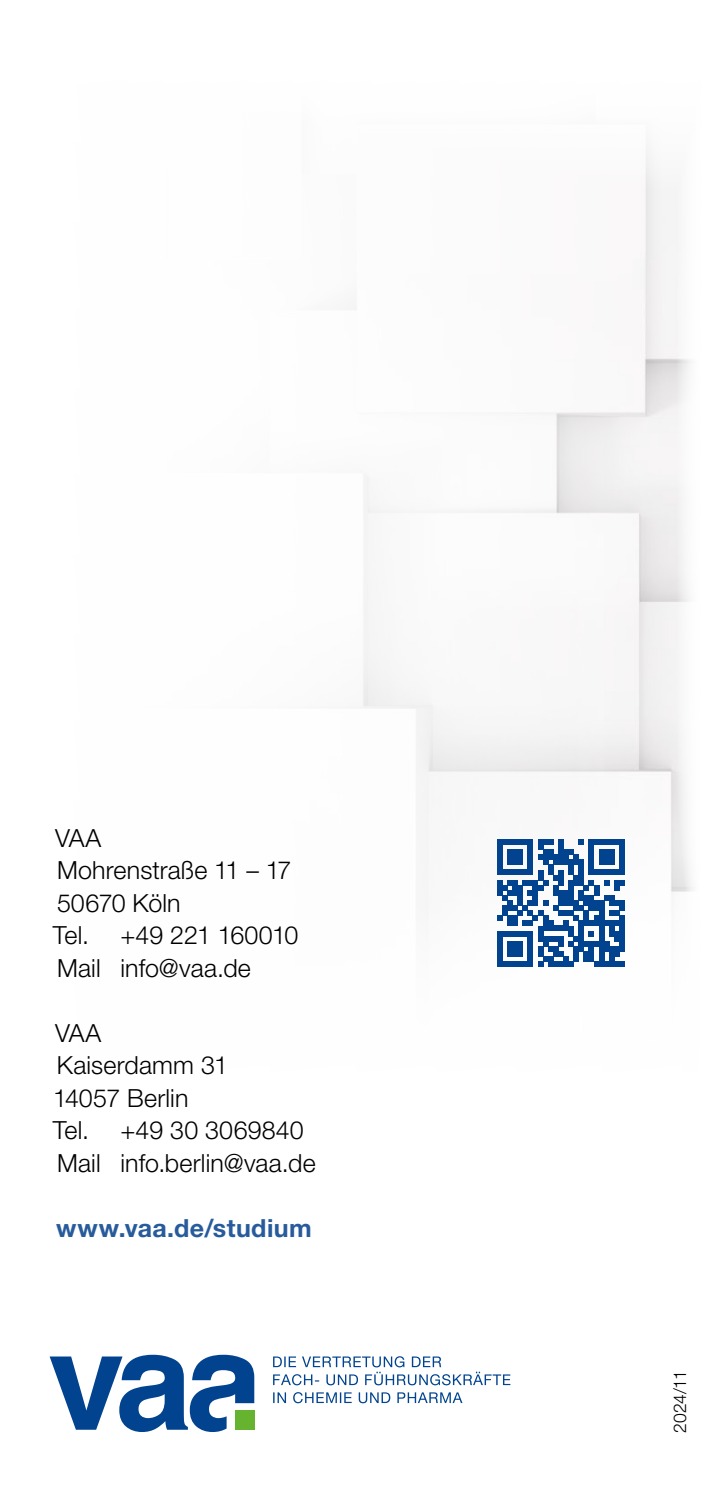
<style>
.page{position:relative;width:702px;height:1489px;background:#fff}
.page>*{position:absolute;margin:0;border:0;box-sizing:border-box;transform-origin:0 0}
.t1{font:300 25px/32.5px "Helvetica Neue LT Pro";letter-spacing:.005em;color:#000}
.t2{font:700 25px "Helvetica Neue LT Pro";letter-spacing:.015em;color:#275b9b}
.t3{font:300 17.5px "Helvetica Neue LT Pro";letter-spacing:-.015em;color:#000}
</style>
<div class="page">
<img style="left:347px;top:147px;width:345px;height:820px">
<svg style="left:497px;top:839px;width:127px;height:127px"></svg>
<svg style="left:273px;top:1392px;width:189px;height:11px"></svg>
<svg style="left:273px;top:1356px;width:237px;height:29px"></svg>
<svg style="left:50px;top:1354px;width:204px;height:77px"></svg>
<p class="t1" style="left:55px;top:821px;width:48px">VAA</p>
<p class="t1" style="left:57px;top:853px;width:236px">Mohrenstraße 11 – 17</p>
<p class="t1" style="left:57px;top:886px;width:125px">50670 Köln</p>
<p class="t1" style="left:53px;top:918px;width:38px">Tel.</p>
<p class="t1" style="left:57px;top:918px;width:243px;text-indent:63px">+49 221 160010<br>Mail info@vaa.de</p>
<p class="t1" style="left:55px;top:1016px;width:48px">VAA</p>
<p class="t1" style="left:57px;top:1048px;width:172px">Kaiserdamm 31</p>
<p class="t1" style="left:53px;top:1081px;width:137px">14057 Berlin</p>
<p class="t1" style="left:53px;top:1113px;width:38px">Tel.</p>
<p class="t1" style="left:57px;top:1113px;width:260px;text-indent:63px">+49 30 3069840<br>Mail info.berlin@vaa.de</p>
<p class="t2" style="left:56px;top:1212px;width:257px">www.vaa.de/studium</p>
<p class="t3" style="left:669px;top:1432px;width:64px;rotate:-90deg">2024/11</p>
</div>
